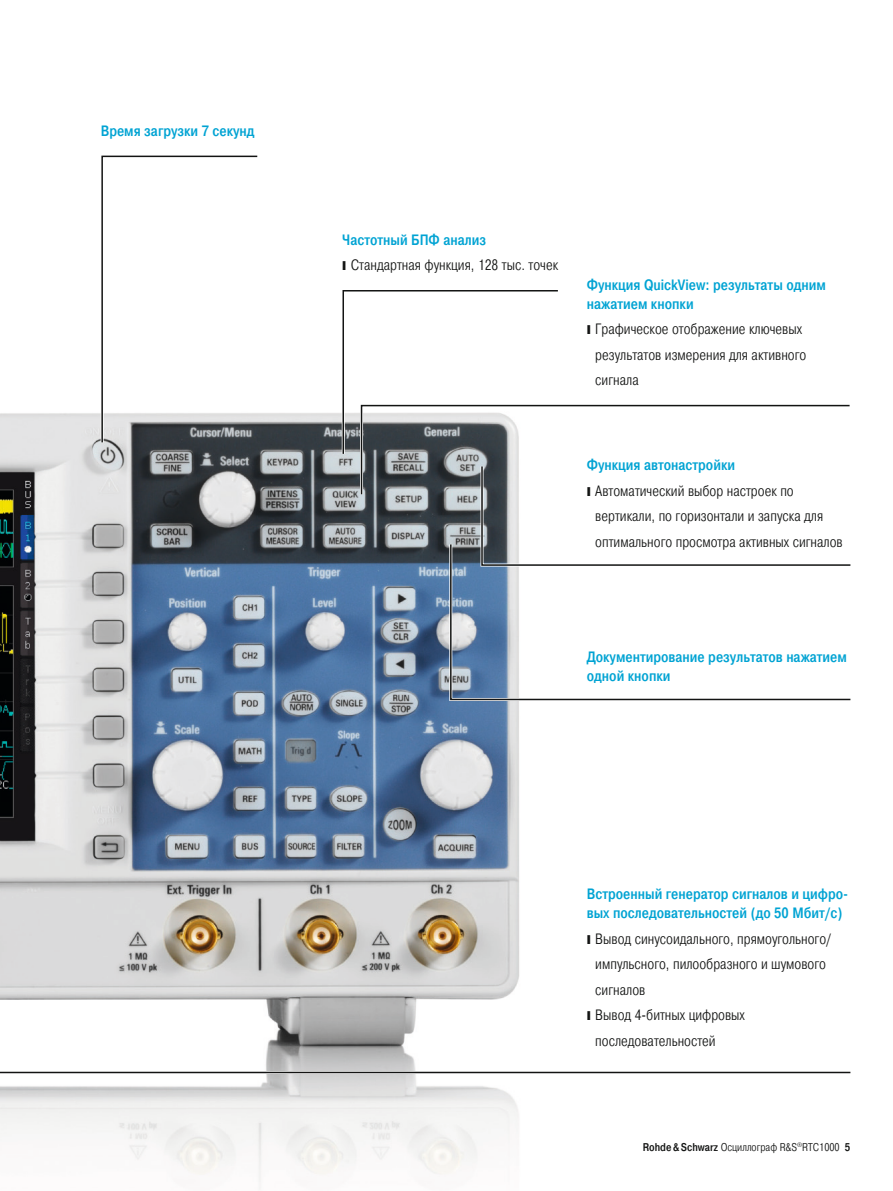
<style>
.page{position:relative;width:893px;height:1191px;background:#fff}
.page>*{position:absolute;margin:0;border:0;box-sizing:border-box;transform-origin:0 0}
.t1{font:300 15px/25.5px "Pragmatica Cond";color:#131413}
.t2{font:500 15px/19.2px "Pragmatica Cond";color:#00a3d3}
.t3{font:300 11.25px "Pragmatica Cond";color:#131413}
.s1{font-weight:500;color:#00a3d3}
.s2{font-family:"Linotype Univers 330";font-size:18px}
.s3{font-weight:500}
</style>
<div class="page">
<img style="left:0;top:413px;width:519px;height:776px">
<svg style="left:0;top:938px;width:851px;height:136px"></svg>
<svg style="left:360px;top:404px;width:490px;height:92px"></svg>
<svg style="left:99px;top:413px;width:161px;height:32px"></svg>
<svg style="left:101px;top:155px;width:158px;height:289px"></svg>
<svg style="left:449px;top:543px;width:402px;height:158px"></svg>
<svg style="left:479px;top:463px;width:372px;height:105px"></svg>
<svg style="left:340px;top:290px;width:221px;height:167px"></svg>
<p class="t2" style="left:101px;top:122px;width:156px">Время загрузки 7 секунд</p>
<p class="t1" style="left:342px;top:227px;width:217px"><span class="s1">Частотный БПФ анализ<br></span><span class="s2">❙</span> Стандартная функция, 128 тыс. точек</p>
<p class="t2" style="left:587px;top:275px;width:241px">Функция QuickView: результаты одним нажатием кнопки</p>
<p class="t1" style="left:595px;top:316px;width:213px;text-indent:-9px"><span class="s2">❙</span> Графическое отображение ключевых результатов измерения для активного сигнала</p>
<p class="t2" style="left:587px;top:456px;width:150px">Функция автонастройки</p>
<p class="t1" style="left:587px;top:478px;width:208px"><span class="s2">❙</span> Автоматический выбор настроек по</p>
<p class="t1" style="left:595px;top:503px;width:229px">вертикали, по горизонтали и запуска для</p>
<p class="t1" style="left:595px;top:529px;width:249px">оптимального просмотра активных сигналов</p>
<p class="t2" style="left:587px;top:647px;width:262px">Документирование результатов нажатием одной кнопки</p>
<p class="t2" style="left:587px;top:884px;width:263px">Встроенный генератор сигналов и цифро&shy;вых последовательностей (до 50 Мбит/с)</p>
<p class="t1" style="left:587px;top:926px;width:246px"><span class="s2">❙</span> Вывод синусоидального, прямоугольного/</p>
<p class="t1" style="left:595px;top:951px;width:232px">импульсного, пилообразного и шумового</p>
<p class="t1" style="left:595px;top:977px;width:52px">сигналов</p>
<p class="t1" style="left:587px;top:1002px;width:160px"><span class="s2">❙</span> Вывод 4-битных цифровых</p>
<p class="t1" style="left:595px;top:1028px;width:122px">последовательностей</p>
<p class="t3" style="left:643px;top:1140px;width:209px"><span class="s3">Rohde&amp;Schwarz</span> Осциллограф R&amp;S<sup>®</sup>RTC1000 <span class="s3">5</span></p>
</div>
